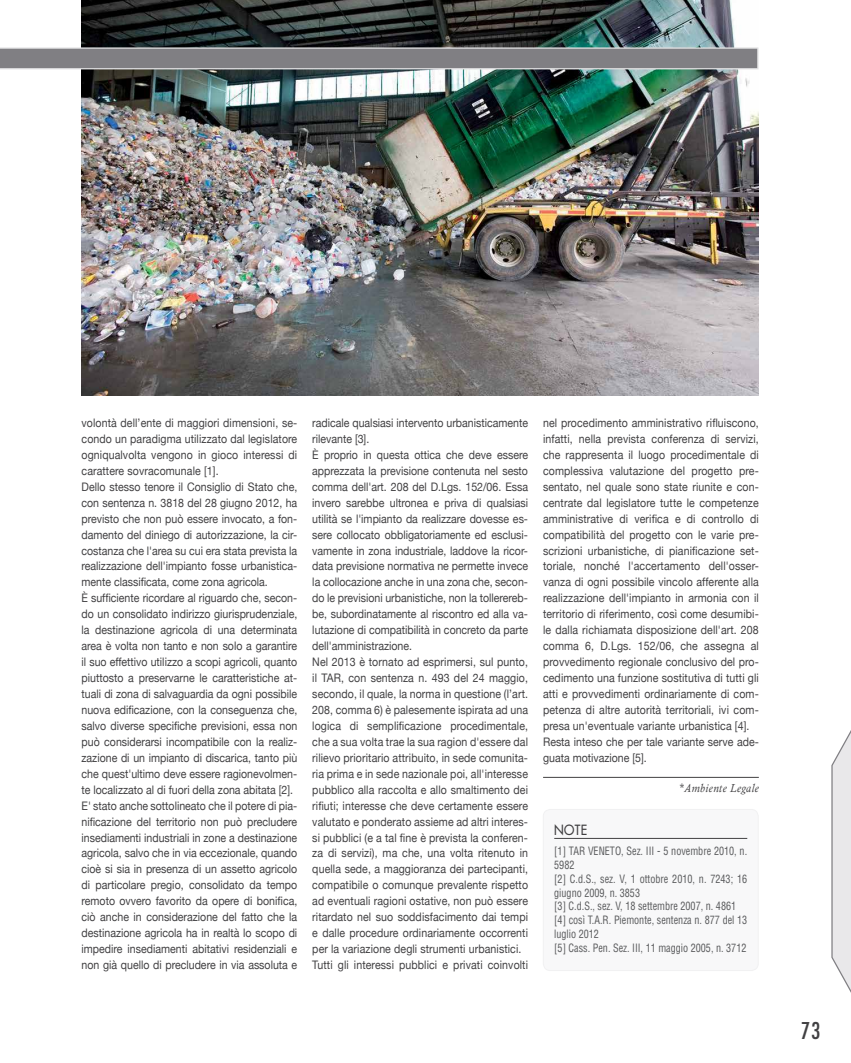
<style>
.page{position:relative;width:851px;height:1063px;background:#fff}
.page>*{position:absolute;margin:0;border:0;box-sizing:border-box;transform-origin:0 0}
.t1{font:condensed 22.5px "Futura";color:#414042}
.t2{font:13.75px "Futura";color:#414042;scale:.9 1}
.t3{font:11.75px/16px "Helvetica Neue";color:#414042;scale:.9 1}
.t4{font:italic 11.75px "Calisto";letter-spacing:.05em;color:#414042;scale:.9 1}
.t5{font:condensed 11.25px/13.8px "Helvetica";color:#58595b;scale:.9 1}
</style>
<div class="page">
<hr style="left:543px;top:777px;width:215px;height:1px;background:#414042">
<div style="left:543px;top:809px;width:215px;height:162px;background:#f8f8f9;border-radius:7px"></div>
<hr style="left:554px;top:838px;width:193px;height:1px;background:#414042">
<div style="left:543px;top:809px;width:215px;height:162px;border:1px solid #f1f1f2;border-radius:7px"></div>
<img style="left:81px;top:0;width:677px;height:396px">
<svg style="left:831px;top:732px;width:19px;height:259px;background:#e5e4e6"></svg>
<svg style="left:0;top:47px;width:758px;height:22px;background:#88878b"></svg>
<p class="t3" style="left:81px;top:415px;width:241px">volontà dell’ente di maggiori dimensioni, se&shy;condo un paradigma utilizzato dal legislatore ogniqualvolta vengono in gioco interessi di carattere sovracomunale [1].<br>Dello stesso tenore il Consiglio di Stato che, con sentenza n. 3818 del 28 giugno 2012, ha previsto che non può essere invocato, a fon&shy;damento del diniego di autorizzazione, la cir&shy;costanza che l'area su cui era stata prevista la realizzazione dell'impianto fosse urbanistica&shy;mente classificata, come zona agricola.<br>È sufficiente ricordare al riguardo che, secon&shy;do un consolidato indirizzo giurisprudenziale, la destinazione agricola di una determinata area è volta non tanto e non solo a garantire il suo effettivo utilizzo a scopi agricoli, quanto piuttosto a preservarne le caratteristiche at&shy;tuali di zona di salvaguardia da ogni possibile nuova edificazione, con la conseguenza che, salvo diverse specifiche previsioni, essa non può considerarsi incompatibile con la realiz&shy;zazione di un impianto di discarica, tanto più che quest'ultimo deve essere ragionevolmen&shy;te localizzato al di fuori della zona abitata [2].<br>E' stato anche sottolineato che il potere di pia&shy;nificazione del territorio non può precludere insediamenti industriali in zone a destinazione agricola, salvo che in via eccezionale, quando cioè si sia in presenza di un assetto agricolo di particolare pregio, consolidato da tempo remoto ovvero favorito da opere di bonifica, ciò anche in considerazione del fatto che la destinazione agricola ha in realtà lo scopo di impedire insediamenti abitativi residenziali e non già quello di precludere in via assoluta e</p>
<p class="t3" style="left:312px;top:415px;width:241px">radicale qualsiasi intervento urbanisticamente rilevante [3].<br>È proprio in questa ottica che deve essere apprezzata la previsione contenuta nel sesto comma dell'art. 208 del D.Lgs. 152/06. Essa invero sarebbe ultronea e priva di qualsiasi utilità se l'impianto da realizzare dovesse es&shy;sere collocato obbligatoriamente ed esclusi&shy;vamente in zona industriale, laddove la ricor&shy;data previsione normativa ne permette invece la collocazione anche in una zona che, secon&shy;do le previsioni urbanistiche, non la tollerereb&shy;be, subordinatamente al riscontro ed alla va&shy;lutazione di compatibilità in concreto da parte dell'amministrazione.<br>Nel 2013 è tornato ad esprimersi, sul punto, il TAR, con sentenza n. 493 del 24 maggio, secondo, il quale, la norma in questione (l’art.<br>208, comma 6) è palesemente ispirata ad una logica di semplificazione procedimentale, che a sua volta trae la sua ragion d'essere dal rilievo prioritario attribuito, in sede comunita&shy;ria prima e in sede nazionale poi, all'interesse pubblico alla raccolta e allo smaltimento dei rifiuti; interesse che deve certamente essere valutato e ponderato assieme ad altri interes&shy;si pubblici (e a tal fine è prevista la conferen&shy;za di servizi), ma che, una volta ritenuto in quella sede, a maggioranza dei partecipanti, compatibile o comunque prevalente rispetto ad eventuali ragioni ostative, non può essere ritardato nel suo soddisfacimento dai tempi e dalle procedure ordinariamente occorrenti per la variazione degli strumenti urbanistici.<br>Tutti gli interessi pubblici e privati coinvolti</p>
<p class="t3" style="left:543px;top:415px;width:241px">nel procedimento amministrativo rifluiscono, infatti, nella prevista conferenza di servizi, che rappresenta il luogo procedimentale di complessiva valutazione del progetto pre&shy;sentato, nel quale sono state riunite e con&shy;centrate dal legislatore tutte le competenze amministrative di verifica e di controllo di compatibilità del progetto con le varie pre&shy;scrizioni urbanistiche, di pianificazione set&shy;toriale, nonché l'accertamento dell'osser&shy;vanza di ogni possibile vincolo afferente alla realizzazione dell'impianto in armonia con il territorio di riferimento, così come desumibi&shy;le dalla richiamata disposizione dell'art. 208 comma 6, D.Lgs. 152/06, che assegna al provvedimento regionale conclusivo del pro&shy;cedimento una funzione sostitutiva di tutti gli atti e provvedimenti ordinariamente di com&shy;petenza di altre autorità territoriali, ivi com&shy;presa un'eventuale variante urbanistica [4].<br>Resta inteso che per tale variante serve ade&shy;guata motivazione [5].</p>
<p class="t4" style="left:678px;top:781px;width:90px">*Ambiente Legale</p>
<p class="t2" style="left:554px;top:821px;width:21px">Note</p>
<p class="t5" style="left:554px;top:844px;width:216px">[1] TAR VENETO, Sez. III - 5 novembre 2010, n.<br>5982<br>[2] C.d.S., sez. V, 1 ottobre 2010, n. 7243; 16 giugno 2009, n. 3853<br>[3] C.d.S., sez. V, 18 settembre 2007, n. 4861 [4] così T.A.R. Piemonte, sentenza n. 877 del 13 luglio 2012<br>[5] Cass. Pen. Sez. III, 11 maggio 2005, n. 3712</p>
<h1 class="t1" style="left:801px;top:1016px;width:21px">73</h1>
</div>
